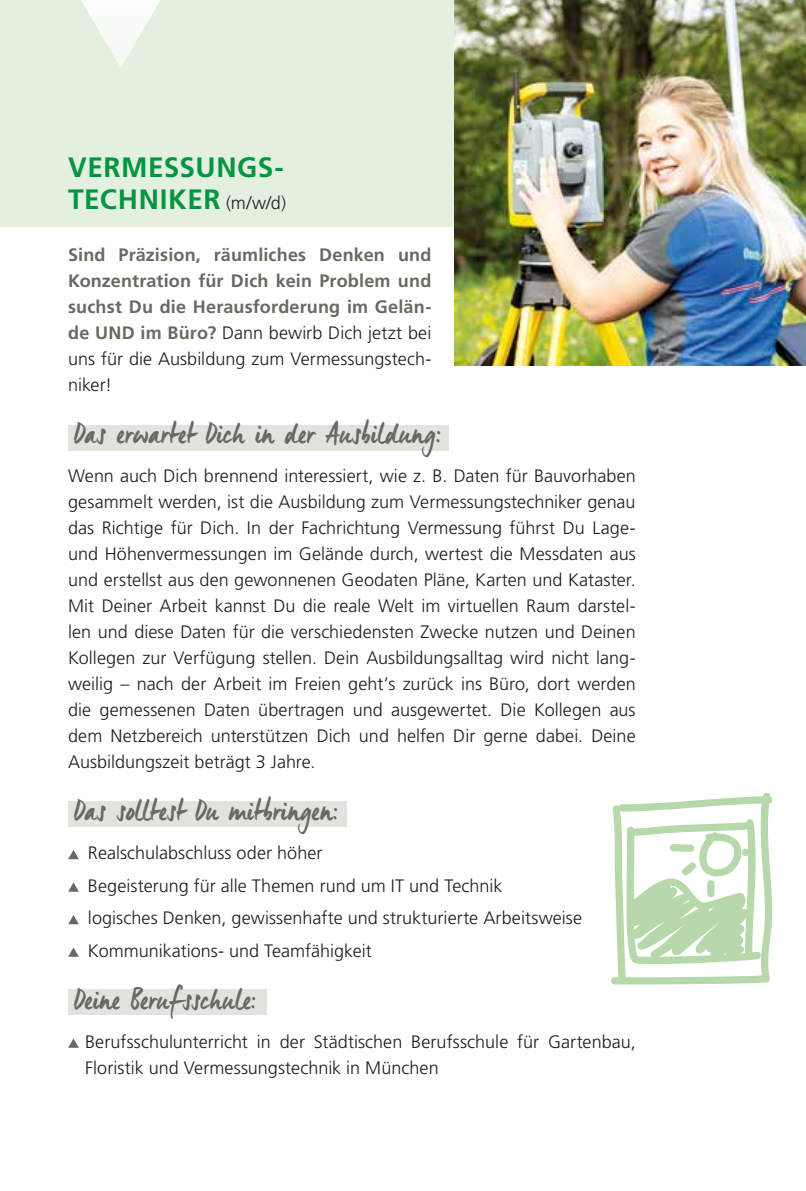
<style>
.page{position:relative;width:806px;height:1191px;background:#fff}
.page>*{position:absolute;margin:0;border:0;box-sizing:border-box;transform-origin:0 0}
.t1{font:30px "Manus";letter-spacing:.01em;color:#676a60}
.t2{font:700 28px/32px "Frutiger LT Std";letter-spacing:.02em;color:#009641}
.t3{font:300 18px/26px "Frutiger LT Std";letter-spacing:.005em;color:#1d1d1b}
.t4{font:700 18px/26px "Frutiger LT Std";letter-spacing:.01em;color:#676a60;text-align:justify}
.s1{font-weight:300;font-size:18px;color:#1d1d1b}
.s2{font-weight:300;color:#1d1d1b}
</style>
<div class="page">
<div style="left:68px;top:425px;width:380px;height:25px;background:#e2e3df"></div>
<div style="left:68px;top:989px;width:198px;height:25px;background:#e2e3df"></div>
<div style="left:68px;top:801px;width:278px;height:26px;background:#e2e3df"></div>
<div style="left:0;top:0;width:805px;height:227px;background:#e4f0df"></div>
<svg style="left:68px;top:850px;width:11px;height:9px"></svg>
<svg style="left:68px;top:882px;width:11px;height:9px"></svg>
<svg style="left:68px;top:915px;width:11px;height:9px"></svg>
<svg style="left:68px;top:947px;width:11px;height:9px"></svg>
<svg style="left:68px;top:1038px;width:11px;height:9px"></svg>
<img style="left:454px;top:0;width:351px;height:366px">
<svg style="left:81px;top:0;width:79px;height:67px"></svg>
<svg style="left:611px;top:792px;width:160px;height:192px"></svg>
<h2 class="t2" style="left:68px;top:151px;width:219px">VERMESSUNGS-<br>TECHNIKER <span class="s1">(m/w/d)</span></h2>
<p class="t4" style="left:68px;top:242px;width:364px">Sind Präzision, räumliches Denken und Kon zentration für Dich kein Problem und suchst Du die Herausforderung im Gelän&shy;de UND im Büro? <span class="s2">Dann bewirb Dich jetzt bei uns für die Ausbildung zum Vermessungstech&shy;niker!</span></p>
<h1 class="t1" style="left:74px;top:415px;width:368px">Das erwartet Dich in der Ausbildung:</h1>
<p class="t3" style="left:68px;top:463px;width:568px;text-align:justify">Wenn auch Dich brennend interessiert, wie z. B. Daten für Bauvorhaben gesammelt werden, ist die Ausbildung zum Vermessungstechniker genau das Richtige für Dich. In der Fachrichtung Vermessung führst Du Lage&shy;und Höhenvermessungen im Gelände durch, wertest die Messdaten aus und erstellst aus den gewonnenen Geodaten Pläne, Karten und Kataster.<br>Mit Deiner Arbeit kannst Du die reale Welt im virtuellen Raum darstel&shy;len und diese Daten für die verschiedensten Zwecke nutzen und Deinen Kollegen zur Verfügung stellen. Dein Ausbildungsalltag wird nicht lang&shy;weilig – nach der Arbeit im Freien geht’s zurück ins Büro, dort werden die gemessenen Daten übertragen und ausgewertet. Die Kollegen aus dem Netzbereich unterstützen Dich und helfen Dir gerne dabei. Deine Ausbildungszeit beträgt 3 Jahre.</p>
<h1 class="t1" style="left:74px;top:792px;width:265px">Das solltest Du mitbringen:</h1>
<p class="t3" style="left:88px;top:837px;width:495px;line-height:32.6px">Realschulabschluss oder höher<br>Begeisterung für alle Themen rund um IT und Technik<br>logisches Denken, gewissenhafte und strukturierte Arbeitsweise Kommunikations- und Teamfähigkeit</p>
<h1 class="t1" style="left:74px;top:981px;width:183px">Deine Berufsschule:</h1>
<p class="t3" style="left:85px;top:1028px;width:551px">Berufsschulunterricht in der Städtischen Berufsschule für Gartenbau,<br>Floristik und Vermessungstechnik in München</p>
</div>
